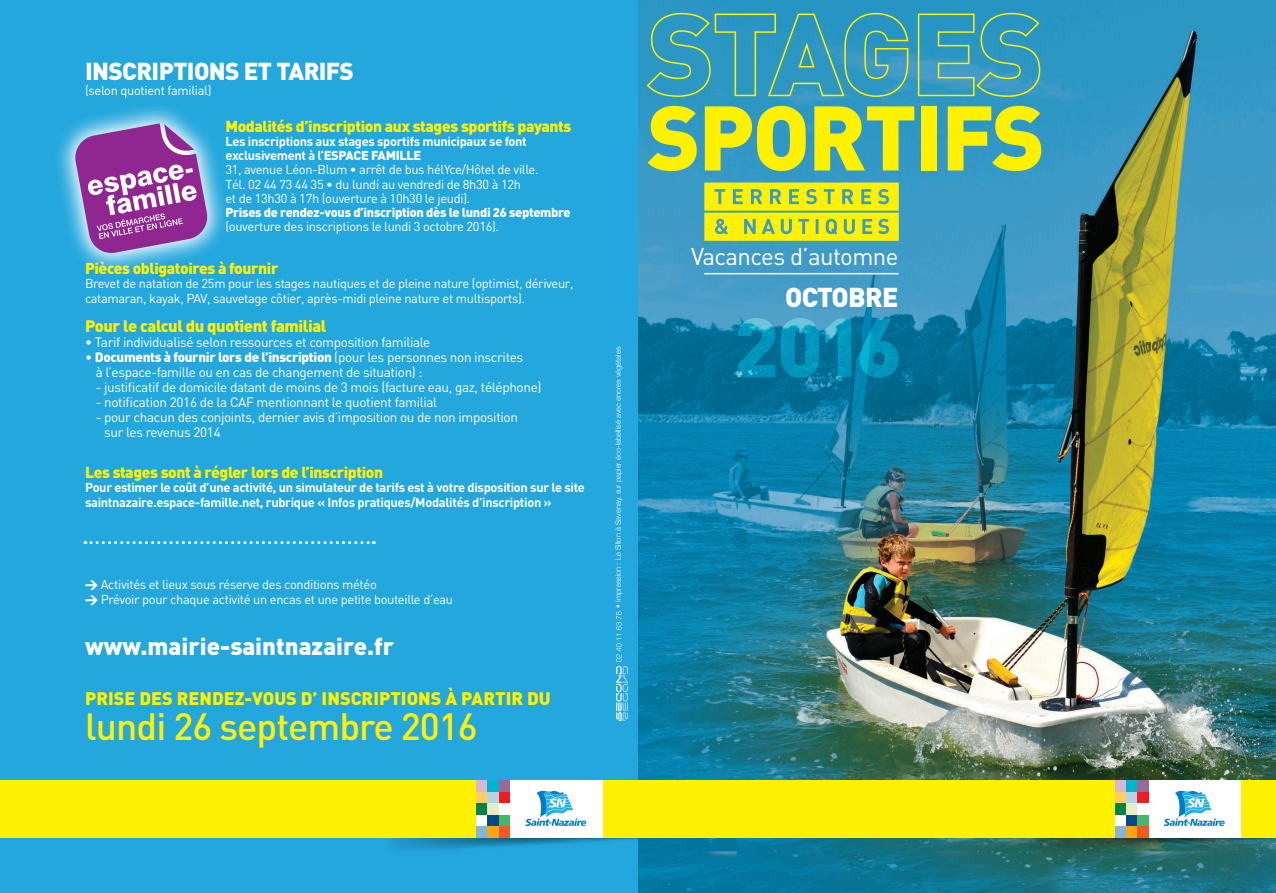
<style>
.page{position:relative;width:1276px;height:893px;background:#fff}
.page>*{position:absolute;margin:0;border:0;box-sizing:border-box;transform-origin:0 0}
.t1{font:900 90px "DIN";letter-spacing:-.025em;color:#fff101}
.t2{font:500 37.5px "DIN";letter-spacing:-.025em;color:#fff101}
.t3{font:900 27px "DIN";letter-spacing:-.025em;color:#fff}
.t4{font:900 24.15px "DIN";letter-spacing:-.025em;color:#fff}
.t5{font:900 24px "DIN";color:#fff}
.t6{font:24px "DIN";letter-spacing:-.025em;color:#fff}
.t7{font:900 18px "DIN";color:#fff101}
.t8{font:900 16.5px "DIN";letter-spacing:-.025em;color:#fff101}
.t9{font:900 15.6px "DIN";letter-spacing:-.025em;color:#fff101}
.t10{font:13.5px "DIN";letter-spacing:-.025em;color:#fff}
.t11{font:900 13.5px "DIN";letter-spacing:-.025em;color:#fff}
.t12{font:12.9px/14.2px "DIN";letter-spacing:-.025em;color:#fff}
.t13{font:700 12.9px/14.2px "DIN";letter-spacing:-.025em;color:#fff}
.t14{font:900 12.9px "DIN";letter-spacing:-.025em;color:#fff}
.t15{font:300 7.5px "Helvetica Neue";color:#fff}
.s1{font-weight:900}
.s2{font-weight:400}
</style>
<div class="page">
<div style="left:0;top:0;width:638px;height:893px;background:#24a7dd"></div>
<svg style="left:616px;top:611px;width:12px;height:110px"></svg>
<svg style="left:85px;top:541px;width:289px;height:3px"></svg>
<svg style="left:58px;top:107px;width:167px;height:163px"></svg>
<svg style="left:73px;top:123px;width:136px;height:132px;background:#996bb4"></svg>
<img style="left:638px;top:0;width:638px;height:893px">
<div style="left:476px;top:780px;width:11px;height:12px;background:#d7b6d6"></div>
<div style="left:476px;top:792px;width:11px;height:11px;background:#fecd64"></div>
<div style="left:476px;top:803px;width:11px;height:12px;background:#03824c"></div>
<div style="left:476px;top:815px;width:11px;height:11px;background:#fff"></div>
<div style="left:487px;top:780px;width:12px;height:12px;background:#00b4cd"></div>
<div style="left:487px;top:792px;width:12px;height:11px;background:#b4d4e4"></div>
<div style="left:487px;top:803px;width:12px;height:12px;background:#e6efc1"></div>
<div style="left:487px;top:815px;width:12px;height:11px;background:#004b87"></div>
<div style="left:499px;top:780px;width:11px;height:12px;background:#956a9a"></div>
<div style="left:499px;top:792px;width:11px;height:11px;background:#ee1d23"></div>
<div style="left:499px;top:803px;width:11px;height:12px;background:#fff"></div>
<div style="left:499px;top:815px;width:11px;height:11px;background:#44b869"></div>
<div style="left:476px;top:826px;width:11px;height:12px;background:#85b4d6"></div>
<div style="left:487px;top:826px;width:12px;height:12px;background:#f9a51b"></div>
<div style="left:499px;top:826px;width:11px;height:12px;background:#f15921"></div>
<div style="left:510px;top:780px;width:93px;height:58px;background:#fff"></div>
<svg style="left:525px;top:791px;width:61px;height:35px"></svg>
<div style="left:0;top:780px;width:476px;height:58px;background:#fff101"></div>
<div style="left:603px;top:780px;width:35px;height:58px;background:#fff101"></div>
<img style="left:392px;top:838px;width:263px;height:34px">
<div style="left:1114px;top:780px;width:11px;height:12px;background:#d7b6d6"></div>
<div style="left:1114px;top:792px;width:11px;height:11px;background:#fecd64"></div>
<div style="left:1114px;top:803px;width:11px;height:12px;background:#03824c"></div>
<div style="left:1114px;top:815px;width:11px;height:11px;background:#fff"></div>
<div style="left:1125px;top:780px;width:12px;height:12px;background:#00b4cd"></div>
<div style="left:1125px;top:792px;width:12px;height:11px;background:#b4d4e4"></div>
<div style="left:1125px;top:803px;width:12px;height:12px;background:#e6efc1"></div>
<div style="left:1125px;top:815px;width:12px;height:11px;background:#004b87"></div>
<div style="left:1137px;top:780px;width:12px;height:12px;background:#956a9a"></div>
<div style="left:1137px;top:792px;width:12px;height:11px;background:#ee1d23"></div>
<div style="left:1137px;top:803px;width:12px;height:12px;background:#fff"></div>
<div style="left:1137px;top:815px;width:12px;height:11px;background:#44b869"></div>
<div style="left:1114px;top:826px;width:11px;height:12px;background:#85b4d6"></div>
<div style="left:1125px;top:826px;width:12px;height:12px;background:#f9a51b"></div>
<div style="left:1137px;top:826px;width:12px;height:12px;background:#f15921"></div>
<div style="left:1149px;top:780px;width:92px;height:58px;background:#fff"></div>
<svg style="left:1163px;top:791px;width:61px;height:35px"></svg>
<div style="left:638px;top:780px;width:476px;height:58px;background:#fff101"></div>
<div style="left:1241px;top:780px;width:35px;height:58px;background:#fff101"></div>
<img style="left:955px;top:838px;width:321px;height:34px">
<svg style="left:645px;top:12px;width:264px;height:86px;background:#409eb1"></svg>
<svg style="left:917px;top:12px;width:124px;height:86px;background:#45a0af"></svg>
<svg style="left:737px;top:318px;width:161px;height:60px;background:#0c8ab0"></svg>
<hr style="left:704px;top:273px;width:194px;height:1px;background:#fff">
<svg style="left:704px;top:183px;width:194px;height:58px;background:#d7df29"></svg>
<p class="t4" style="left:85px;top:55px;width:270px">INSCRIPTIONS ET TARIFS</p>
<p class="t12" style="left:85px;top:83px;width:128px">(selon quotient familial)</p>
<p class="t9" style="left:225px;top:116px;width:347px">Modalités d’inscription aux stages sportifs payants</p>
<p class="t13" style="left:225px;top:134px;width:303px">Les inscriptions aux stages sportifs municipaux se font</p>
<p class="t13" style="left:225px;top:148px;width:197px">exclusivement à l’<span class="s1">ESPACE FAMILLE</span></p>
<p class="t12" style="left:225px;top:162px;width:315px">31, avenue Léon-Blum • arrêt de bus hélYce/Hôtel de ville.</p>
<p class="t12" style="left:225px;top:177px;width:297px">Tél. 02 44 73 44 35 • du lundi au vendredi de 8h30 à 12h</p>
<p class="t12" style="left:225px;top:191px;width:246px">et de 13h30 à 17h (ouverture à 10h30 le jeudi).</p>
<p class="t14" style="left:225px;top:204px;width:347px">Prises de rendez-vous d’inscription dès le lundi 26 septembre</p>
<p class="t12" style="left:225px;top:219px;width:275px">(ouverture des inscriptions le lundi 3 octobre 2016).</p>
<p class="t9" style="left:85px;top:258px;width:195px">Pièces obligatoires à fournir</p>
<p class="t12" style="left:85px;top:276px;width:490px">Brevet de natation de 25m pour les stages nautiques et de pleine nature (optimist, dériveur, catamaran, kayak, PAV, sauvetage côtier, après-midi pleine nature et multisports).</p>
<p class="t8" style="left:85px;top:315px;width:243px">Pour le calcul du quotient familial</p>
<p class="t10" style="left:85px;top:334px;width:347px">• Tarif individualisé selon ressources et composition familiale</p>
<p class="t11" style="left:85px;top:348px;width:440px"><span class="s2">•</span> Documents à fournir lors de l’inscription <span class="s2">(pour les personnes non inscrites</span></p>
<p class="t10" style="left:96px;top:364px;width:328px">à l’espace-famille ou en cas de changement de situation) :</p>
<p class="t10" style="left:96px;top:379px;width:447px">- justificatif de domicile datant de moins de 3 mois (facture eau, gaz, téléphone)</p>
<p class="t10" style="left:96px;top:394px;width:343px">- notification 2016 de la CAF mentionnant le quotient familial</p>
<p class="t10" style="left:96px;top:409px;width:424px">- pour chacun des conjoints, dernier avis d’imposition ou de non imposition</p>
<p class="t10" style="left:104px;top:424px;width:118px">sur les revenus 2014</p>
<p class="t9" style="left:85px;top:462px;width:300px">Les stages sont à régler lors de l’inscription</p>
<p class="t13" style="left:85px;top:480px;width:501px">Pour estimer le coût d’une activité, un simulateur de tarifs est à votre disposition sur le site saintnazaire.espace-famille.net, rubrique « Infos pratiques/Modalités d’inscription »</p>
<p class="t12" style="left:85px;top:577px;width:293px"><span class="s1">&gt;</span> Activités et lieux sous réserve des conditions météo</p>
<p class="t12" style="left:85px;top:592px;width:370px"><span class="s1">&gt;</span> Prévoir pour chaque activité un encas et une petite bouteille d’eau</p>
<p class="t5" style="left:85px;top:630px;width:311px">www.mairie-saintnazaire.fr</p>
<p class="t7" style="left:85px;top:687px;width:467px">PRISE DES RENDEZ-VOUS D’ INSCRIPTIONS À PARTIR DU</p>
<p class="t2" style="left:85px;top:702px;width:394px">lundi 26 septembre 2016</p>
<p class="t1" style="left:647px;top:78px;width:399px">SPORTIFS</p>
<p class="t15" style="left:613px;top:608px;width:262px;rotate:-90deg">• Impression : Le Sillon à Savenay, sur papier éco-labellisé avec encres végétales</p>
<p class="t6" style="left:691px;top:241px;width:209px">Vacances d’automne</p>
<p class="t3" style="left:785px;top:279px;width:115px">OCTOBRE</p>
</div>
